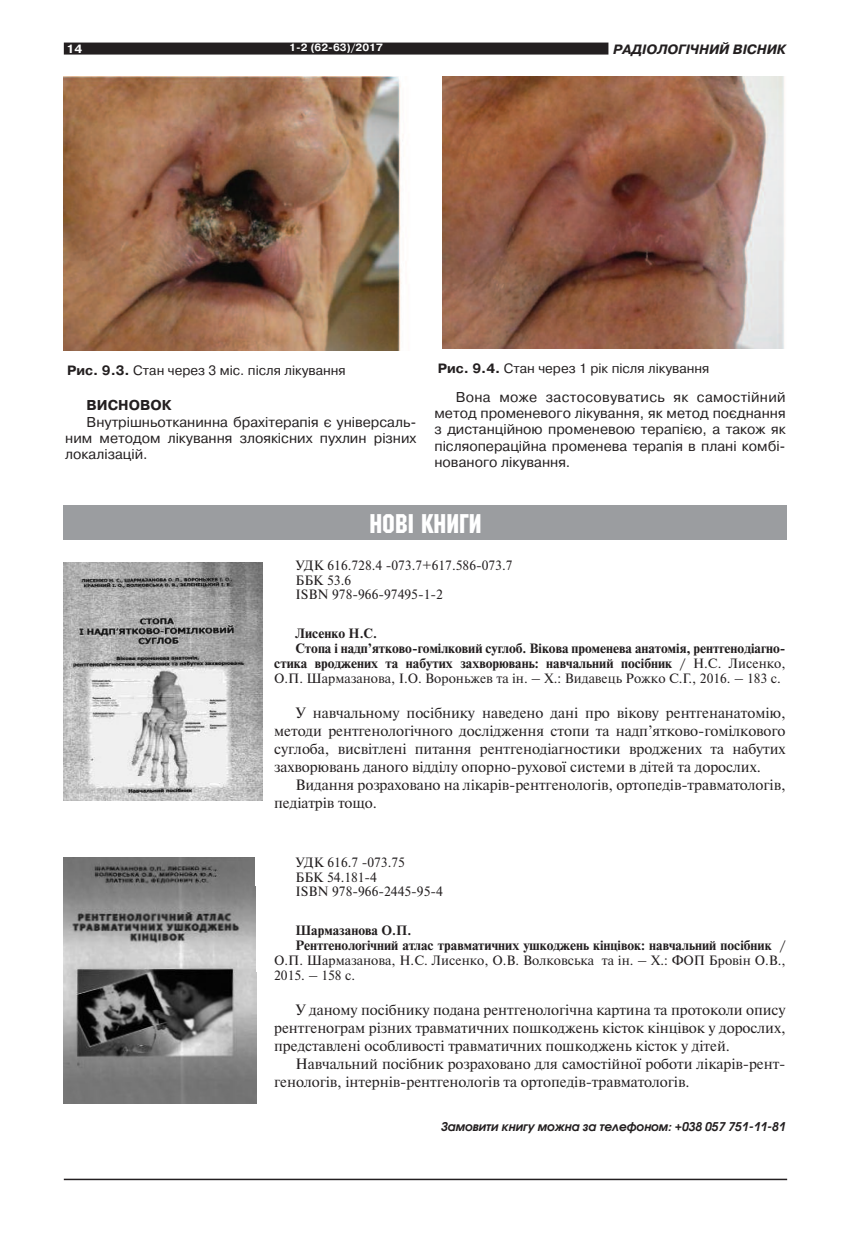
<style>
.page{position:relative;width:851px;height:1234px;background:#fff}
.page>*{position:absolute;margin:0;border:0;box-sizing:border-box;transform-origin:0 0}
.t1{font:27px "Machine C";color:#fff}
.t2{font:15px/17.9px "Newton C";letter-spacing:-.005em;color:#231f20;text-align:justify}
.t3{font:14.25px/16.4px "Pragmatica C";color:#231f20;text-align:justify}
.t4{font:700 14.25px "Pragmatica C";color:#231f20}
.t5{font:13.5px/14.9px "Newton C";color:#231f20}
.t6{font:700 13.5px "Newton C";color:#231f20}
.t7{font:13.5px "Pragmatica C";color:#231f20}
.t8{font:italic 700 13.5px "Pragmatica C";color:#231f20}
.t9{font:italic 600 12px "Avant Garde Gothic C";color:#231f20}
.t10{font:700 12px "Pragmatica C";color:#fff}
.t11{font:700 10.5px "Pragmatica C";color:#fff}
.s1{font-weight:700}
.s2{font-weight:400}
</style>
<div class="page">
<div style="left:64px;top:43px;width:544px;height:12px;background:#231f20"></div>
<hr style="left:64px;top:1178px;width:723px;height:1px;background:#231f20">
<img style="left:64px;top:77px;width:338px;height:274px">
<img style="left:442px;top:77px;width:343px;height:271px">
<img style="left:64px;top:562px;width:198px;height:238px">
<div style="left:64px;top:504px;width:723px;height:35px;background:#9b9da0"></div>
<img style="left:64px;top:857px;width:192px;height:246px">
<p class="t10" style="left:67px;top:41px;width:17px">14</p>
<p class="t11" style="left:289px;top:42px;width:95px">1-2 (62-63)/2017</p>
<p class="t8" style="left:613px;top:41px;width:174px">РАДІОЛОГІЧНИЙ ВІСНИК</p>
<p class="t7" style="left:67px;top:362px;width:280px"><span class="s1">Рис. 9.3.</span> Стан через 3 міс. після лікування</p>
<p class="t7" style="left:437px;top:360px;width:273px"><span class="s1">Рис. 9.4.</span> Стан через 1 рік після лікування</p>
<p class="t4" style="left:87px;top:397px;width:86px">ВИСНОВОК</p>
<p class="t3" style="left:65px;top:413px;width:352px;text-indent:21px">Внутрішньотканинна брахітерапія є універсаль&shy;ним методом лікування злоякісних пухлин різних локалізацій.</p>
<p class="t3" style="left:434px;top:388px;width:352px;text-indent:21px">Вона може застосовуватись як самостійний метод променевого лікування, як метод поєднання з дистанційною променевою терапією, а також як післяопераційна променева терапія в плані комбі&shy;нованого лікування.</p>
<h1 class="t1" style="left:369px;top:507px;width:114px">НОВІ КНИГИ</h1>
<p class="t5" style="left:295px;top:557px;width:218px">УДК 616.728.4 -073.7+617.586-073.7<br>ББК 53.6<br>ISBN 978-966-97495-1-2</p>
<p class="t6" style="left:295px;top:625px;width:83px">Лисенко Н.С.</p>
<p class="t6" style="left:295px;top:640px;width:491px">Стопа і надп’ятково-гомілковий суглоб. Вікова променева анатомія, рентгенодіагно-</p>
<p class="t6" style="left:274px;top:655px;width:513px">стика вроджених та набутих захворювань: навчальний посібник <span class="s2">/ Н.С. Лисенко,</span></p>
<p class="t5" style="left:274px;top:670px;width:508px">О.П. Шармазанова, І.О. Вороньжев та ін. – Х.: Видавець Рожко С.Г., 2016. – 183 c.</p>
<p class="t2" style="left:274px;top:704px;width:513px;text-indent:21px">У навчальному посібнику наведено дані про вікову рентгенанатомію, методи рентгенологічного дослідження стопи та надп’ятково-гомілкового суглоба, висвітлені питання рентгенодіагностики вроджених та набутих захворювань даного відділу опорно-рухової системи в дітей та дорослих.</p>
<p class="t2" style="left:274px;top:775px;width:513px;text-indent:21px">Видання розраховано на лікарів-рентгенологів, ортопедів-травматологів, педіатрів тощо.</p>
<p class="t5" style="left:295px;top:854px;width:149px">УДК 616.7 -073.75<br>ББК 54.181-4<br>ISBN 978-966-2445-95-4</p>
<p class="t6" style="left:295px;top:922px;width:117px">Шармазанова О.П.</p>
<p class="t6" style="left:295px;top:937px;width:491px">Рентгенологічний атлас травматичних ушкоджень кінцівок: навчальний посібник <span class="s2">/</span></p>
<p class="t5" style="left:274px;top:952px;width:513px">О.П. Шармазанова, Н.С. Лисенко, О.В. Волковська та ін. – Х.: ФОП Бровін О.В.,</p>
<p class="t5" style="left:274px;top:967px;width:82px">2015. – 158 c.</p>
<p class="t2" style="left:274px;top:1000px;width:513px;text-indent:21px">У даному посібнику подана рентгенологічна картина та протоколи опису рентгенограм різних травматичних пошкоджень кісток кінцівок у дорослих, представлені особливості травматичних пошкоджень кісток у дітей.</p>
<p class="t2" style="left:274px;top:1054px;width:513px;text-indent:21px">Навчальний посібник розраховано для самостійної роботи лікарів-рент&shy;генологів, інтернів-рентгенологів та ортопедів-травматологів.</p>
<p class="t9" style="left:441px;top:1119px;width:346px">Замовити книгу можна за телефоном: +038 057 751-11-81</p>
</div>
